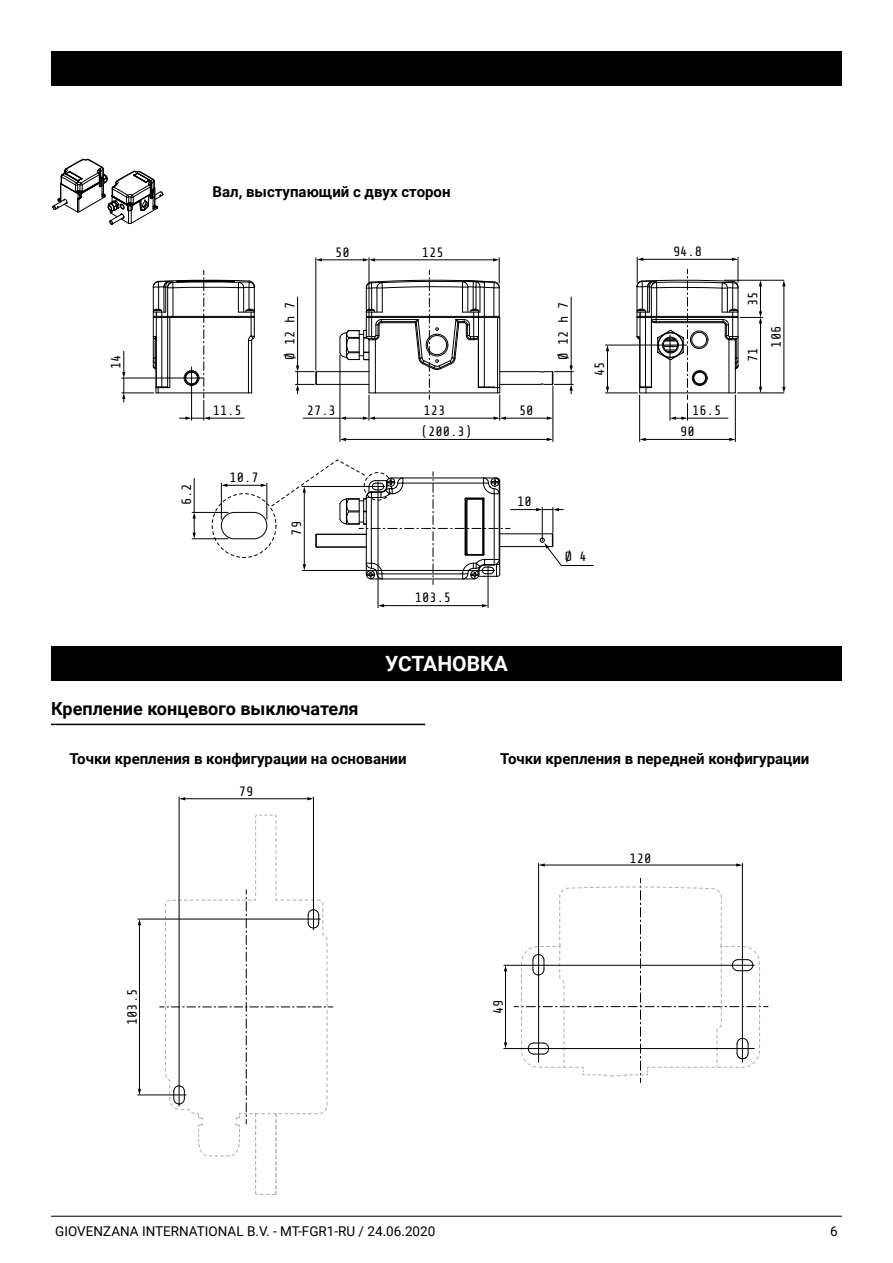
<style>
.page{position:relative;width:893px;height:1263px;background:#fff}
.page>*{position:absolute;margin:0;border:0;box-sizing:border-box;transform-origin:0 0}
.t1{font:700 21px "Roboto";color:#fff}
.t2{font:700 18px "Roboto";color:#000}
.t3{font:700 15px "Roboto";color:#000}
.t4{font:13.5px/21.3px "Share Tech Mono";color:#000}
.t5{font:13.5px "Roboto";color:#000}
</style>
<div class="page">
<hr style="left:51px;top:1216px;width:791px;height:1px;background:#000">
<div style="left:51px;top:646px;width:791px;height:34px;background:#000"></div>
<hr style="left:51px;top:724px;width:374px;height:1px;background:#000">
<div style="left:51px;top:51px;width:791px;height:34px;background:#000"></div>
<hr style="left:316px;top:384px;width:53px;height:1px;background:#000">
<hr style="left:316px;top:371px;width:53px;height:1px;background:#000">
<hr style="left:500px;top:384px;width:40px;height:1px;background:#000">
<hr style="left:500px;top:371px;width:40px;height:1px;background:#000">
<div style="left:212px;top:493px;width:64px;height:65px;border:1px dashed #000;border-radius:50%"></div>
<div style="left:221px;top:512px;width:46px;height:27px;border:1px solid #000;border-radius:13px"></div>
<hr style="left:315px;top:258px;width:1px;height:112px;background:#000">
<hr style="left:552px;top:386px;width:1px;height:55px;background:#000">
<hr style="left:505px;top:418px;width:43px;height:1px;background:#000">
<svg style="left:547px;top:416px;width:6px;height:4px"></svg>
<hr style="left:383px;top:605px;width:100px;height:1px;background:#000">
<svg style="left:379px;top:604px;width:5px;height:3px"></svg>
<svg style="left:482px;top:604px;width:6px;height:3px"></svg>
<hr style="left:378px;top:482px;width:1px;height:126px;background:#000">
<hr style="left:122px;top:378px;width:81px;height:1px;background:#000">
<hr style="left:122px;top:392px;width:32px;height:1px;background:#000">
<hr style="left:340px;top:355px;width:1px;height:86px;background:#000">
<hr style="left:345px;top:439px;width:203px;height:1px;background:#000">
<svg style="left:340px;top:438px;width:6px;height:3px"></svg>
<svg style="left:547px;top:438px;width:6px;height:3px"></svg>
<hr style="left:321px;top:259px;width:43px;height:1px;background:#000">
<svg style="left:316px;top:258px;width:6px;height:3px"></svg>
<svg style="left:339px;top:258px;width:167px;height:162px"></svg>
<hr style="left:303px;top:418px;width:37px;height:1px;background:#000">
<svg style="left:122px;top:351px;width:3px;height:51px"></svg>
<hr style="left:297px;top:297px;width:1px;height:70px;background:#000">
<svg style="left:295px;top:366px;width:22px;height:28px"></svg>
<hr style="left:783px;top:285px;width:1px;height:103px;background:#000">
<svg style="left:782px;top:280px;width:3px;height:6px"></svg>
<svg style="left:782px;top:387px;width:3px;height:6px"></svg>
<hr style="left:724px;top:280px;width:60px;height:1px;background:#000">
<hr style="left:737px;top:392px;width:47px;height:1px;background:#000">
<hr style="left:488px;top:566px;width:1px;height:42px;background:#000">
<hr style="left:571px;top:297px;width:1px;height:70px;background:#000">
<svg style="left:539px;top:366px;width:34px;height:28px"></svg>
<svg style="left:153px;top:270px;width:102px;height:150px"></svg>
<svg style="left:636px;top:257px;width:127px;height:163px"></svg>
<hr style="left:687px;top:418px;width:41px;height:1px;background:#000">
<hr style="left:735px;top:395px;width:1px;height:46px;background:#000">
<hr style="left:639px;top:395px;width:1px;height:46px;background:#000">
<hr style="left:645px;top:439px;width:85px;height:1px;background:#000">
<svg style="left:640px;top:438px;width:6px;height:3px"></svg>
<svg style="left:729px;top:438px;width:6px;height:3px"></svg>
<hr style="left:605px;top:345px;width:82px;height:1px;background:#000">
<hr style="left:605px;top:392px;width:32px;height:1px;background:#000">
<hr style="left:607px;top:350px;width:1px;height:38px;background:#000">
<svg style="left:606px;top:345px;width:3px;height:6px"></svg>
<svg style="left:606px;top:387px;width:3px;height:6px"></svg>
<hr style="left:192px;top:512px;width:36px;height:1px;background:#000">
<hr style="left:192px;top:538px;width:36px;height:1px;background:#000">
<svg style="left:193px;top:512px;width:3px;height:27px"></svg>
<hr style="left:221px;top:483px;width:1px;height:36px;background:#000">
<hr style="left:194px;top:478px;width:1px;height:34px;background:#000">
<hr style="left:226px;top:485px;width:36px;height:1px;background:#000">
<svg style="left:261px;top:459px;width:333px;height:125px"></svg>
<svg style="left:221px;top:484px;width:6px;height:3px"></svg>
<svg style="left:52px;top:158px;width:112px;height:67px"></svg>
<svg style="left:160px;top:814px;width:173px;height:381px"></svg>
<svg style="left:514px;top:878px;width:254px;height:204px"></svg>
<hr style="left:138px;top:1094px;width:48px;height:1px;background:#000">
<hr style="left:313px;top:797px;width:1px;height:133px;background:#000">
<hr style="left:179px;top:797px;width:1px;height:309px;background:#000">
<hr style="left:184px;top:798px;width:124px;height:1px;background:#000">
<svg style="left:179px;top:797px;width:6px;height:3px"></svg>
<svg style="left:307px;top:797px;width:6px;height:3px"></svg>
<hr style="left:139px;top:924px;width:1px;height:166px;background:#000">
<svg style="left:138px;top:920px;width:3px;height:5px"></svg>
<svg style="left:138px;top:1089px;width:3px;height:6px"></svg>
<hr style="left:138px;top:919px;width:182px;height:1px;background:#000">
<hr style="left:742px;top:863px;width:1px;height:199px;background:#000">
<hr style="left:538px;top:863px;width:1px;height:199px;background:#000">
<hr style="left:544px;top:865px;width:193px;height:1px;background:#000">
<svg style="left:539px;top:863px;width:6px;height:4px"></svg>
<svg style="left:736px;top:863px;width:6px;height:4px"></svg>
<hr style="left:504px;top:1048px;width:250px;height:1px;background:#000">
<hr style="left:505px;top:970px;width:1px;height:73px;background:#000">
<svg style="left:504px;top:966px;width:3px;height:5px"></svg>
<svg style="left:504px;top:1042px;width:3px;height:6px"></svg>
<hr style="left:504px;top:965px;width:250px;height:1px;background:#000">
<p class="t3" style="left:213px;top:181px;width:239px">Вал, выступающий с двух сторон</p>
<p class="t4" style="left:106px;top:369px;width:16px;rotate:-90deg">14</p>
<p class="t4" style="left:176px;top:505px;width:23px;rotate:-90deg">6.2</p>
<p class="t4" style="left:335px;top:242px;width:16px">50</p>
<p class="t4" style="left:422px;top:242px;width:23px">125</p>
<p class="t4" style="left:673px;top:241px;width:31px">94.8</p>
<p class="t4" style="left:280px;top:360px;width:60px;rotate:-90deg">Ø 12 h 7</p>
<p class="t4" style="left:553px;top:360px;width:60px;rotate:-90deg">Ø 12 h 7</p>
<p class="t4" style="left:589px;top:376px;width:16px;rotate:-90deg">45</p>
<p class="t4" style="left:213px;top:400px;width:31px">11.5</p>
<p class="t4" style="left:680px;top:400px;width:43px;text-indent:12px">16.5<br>90</p>
<p class="t4" style="left:307px;top:400px;width:31px">27.3</p>
<p class="t4" style="left:421px;top:400px;width:53px">123 (200.3)</p>
<p class="t4" style="left:519px;top:400px;width:16px">50</p>
<p class="t4" style="left:230px;top:467px;width:31px">10.7</p>
<p class="t4" style="left:286px;top:536px;width:16px;rotate:-90deg">79</p>
<p class="t4" style="left:517px;top:492px;width:16px">10</p>
<p class="t4" style="left:415px;top:588px;width:38px">103.5</p>
<h1 class="t1" style="left:385px;top:649px;width:124px">УСТАНОВКА</h1>
<p class="t4" style="left:565px;top:546px;width:23px">Ø 4</p>
<p class="t2" style="left:51px;top:696px;width:309px">Крепление концевого выключателя</p>
<p class="t4" style="left:742px;top:306px;width:16px;rotate:-90deg">35</p>
<p class="t4" style="left:742px;top:362px;width:16px;rotate:-90deg">71</p>
<p class="t4" style="left:766px;top:347px;width:23px;rotate:-90deg">106</p>
<p class="t3" style="left:70px;top:748px;width:339px">Точки крепления в конфигурации на основании</p>
<p class="t3" style="left:500px;top:748px;width:311px">Точки крепления в передней конфигурации</p>
<p class="t4" style="left:122px;top:1025px;width:38px;rotate:-90deg">103.5</p>
<p class="t4" style="left:239px;top:781px;width:16px">79</p>
<p class="t4" style="left:488px;top:1014px;width:16px;rotate:-90deg">49</p>
<p class="t4" style="left:630px;top:848px;width:23px">120</p>
<p class="t5" style="left:55px;top:1222px;width:382px">GIOVENZANA INTERNATIONAL B.V. - MT-FGR1-RU / 24.06.2020</p>
<p class="t5" style="left:830px;top:1222px;width:9px">6</p>
</div>
